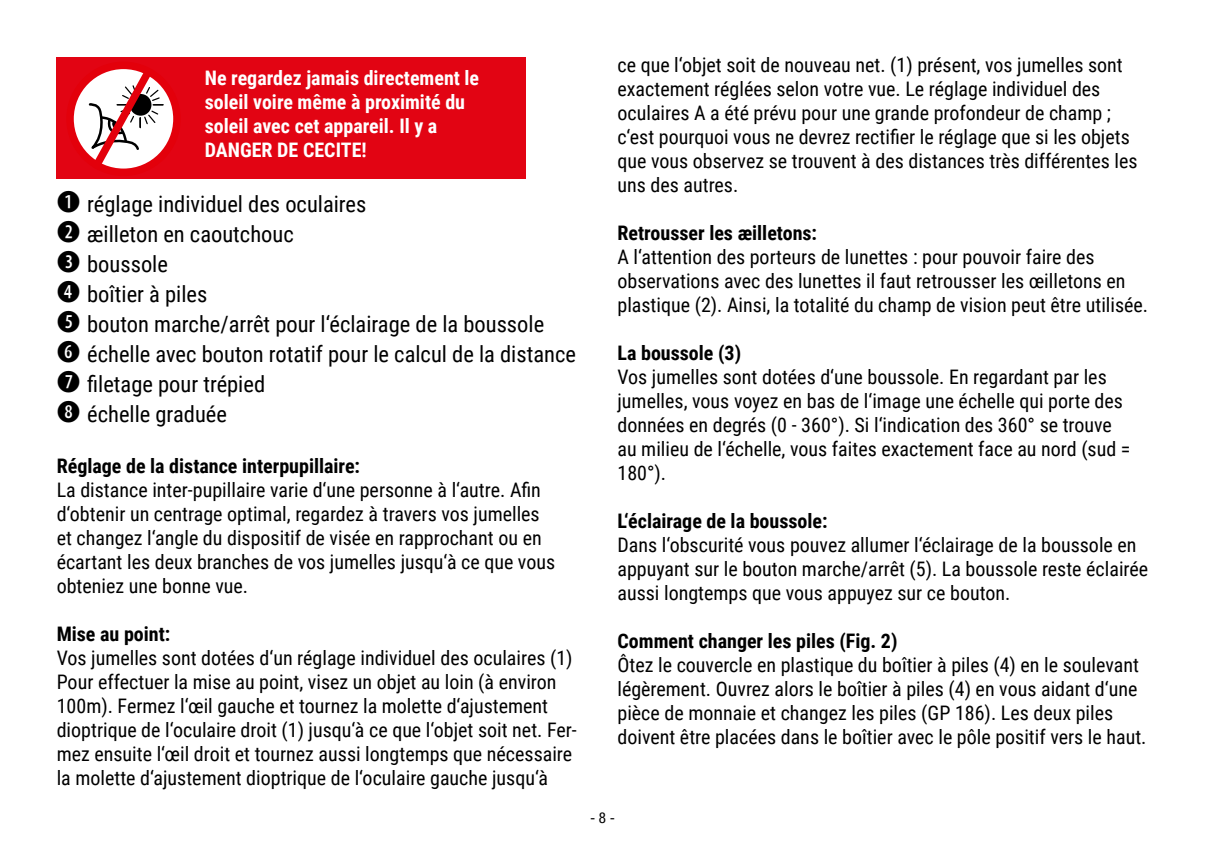
<style>
.page{position:relative;width:1205px;height:851px;background:#fff}
.page>*{position:absolute;margin:0;border:0;box-sizing:border-box;transform-origin:0 0}
.t1{font:22.5px/30px "Roboto Condensed";color:#000}
.t2{font:20px/24px "Roboto Condensed";color:#000}
.t3{font:700 20px "Roboto Condensed";color:#000}
.t4{font:700 20px/24px "Roboto Condensed";color:#fff}
.t5{font:condensed 15px "Helvetica Neue LT Std";color:#000}
.s1{font-family:"Combi Numerals Solid";font-size:30px}
</style>
<div class="page">
<div style="left:57px;top:57px;width:469px;height:122px;background:#e20413"></div>
<svg style="left:70px;top:65px;width:107px;height:107px"></svg>
<div style="left:66px;top:62px;width:115px;height:114px;border:8px solid #e3000b;border-radius:50%"></div>
<svg style="left:86px;top:63px;width:77px;height:112px"></svg>
<p class="t4" style="left:205px;top:65px;width:276px">Ne regardez jamais directement le soleil voire même à proximité du soleil avec cet appareil. Il y a<br>DANGER DE CECITE!</p>
<p class="t1" style="left:57px;top:188px;width:521px"><span class="s1">b</span> réglage individuel des oculaires<br><span class="s1">c</span> æilleton en caoutchouc<br><span class="s1">d</span> boussole<br><span class="s1">e</span> boîtier à piles<br><span class="s1">f</span> bouton marche/arrêt pour l‘éclairage de la boussole<br><span class="s1">g</span> échelle avec bouton rotatif pour le calcul de la distance <span class="s1">h</span> filetage pour trépied<br><span class="s1">i</span> échelle graduée</p>
<p class="t3" style="left:57px;top:451px;width:305px">Réglage de la distance interpupillaire:</p>
<p class="t2" style="left:57px;top:477px;width:500px">La distance inter-pupillaire varie d‘une personne à l‘autre. Afin d‘obtenir un centrage optimal, regardez à travers vos jumelles et changez l‘angle du dispositif de visée en rapprochant ou en écartant les deux branches de vos jumelles jusqu‘à ce que vous obteniez une bonne vue.</p>
<p class="t3" style="left:57px;top:619px;width:115px">Mise au point:</p>
<p class="t2" style="left:57px;top:645px;width:522px">Vos jumelles sont dotées d‘un réglage individuel des oculaires (1)<br>Pour effectuer la mise au point, visez un objet au loin (à environ 100m). Fermez l‘œil gauche et tournez la molette d‘ajustement dioptrique de l‘oculaire droit (1) jusqu‘à ce que l‘objet soit net. Fer&shy;mez ensuite l‘œil droit et tournez aussi longtemps que nécessaire la molette d‘ajustement dioptrique de l‘oculaire gauche jusqu‘à</p>
<p class="t2" style="left:617px;top:52px;width:522px">ce que l‘objet soit de nouveau net. (1) présent, vos jumelles sont exactement réglées selon votre vue. Le réglage individuel des oculaires A a été prévu pour une grande profondeur de champ ; c‘est pourquoi vous ne devrez rectifier le réglage que si les objets que vous observez se trouvent à des distances très différentes les uns des autres.</p>
<p class="t3" style="left:617px;top:219px;width:201px">Retrousser les æilletons:</p>
<p class="t2" style="left:617px;top:244px;width:532px">A l‘attention des porteurs de lunettes : pour pouvoir faire des observations avec des lunettes il faut retrousser les œilletons en plastique (2). Ainsi, la totalité du champ de vision peut être utilisée.</p>
<p class="t3" style="left:617px;top:339px;width:125px">La boussole (3)</p>
<p class="t2" style="left:617px;top:364px;width:514px">Vos jumelles sont dotées d‘une boussole. En regardant par les jumelles, vous voyez en bas de l‘image une échelle qui porte des données en degrés (0 - 360°). Si l‘indication des 360° se trouve au milieu de l‘échelle, vous faites exactement face au nord (sud = 180°).</p>
<p class="t3" style="left:617px;top:507px;width:212px">L‘éclairage de la boussole:</p>
<p class="t2" style="left:617px;top:532px;width:532px">Dans l‘obscurité vous pouvez allumer l‘éclairage de la boussole en appuyant sur le bouton marche/arrêt (5). La boussole reste éclairée aussi longtemps que vous appuyez sur ce bouton.</p>
<p class="t3" style="left:617px;top:627px;width:281px">Comment changer les piles (Fig. 2)</p>
<p class="t2" style="left:617px;top:652px;width:530px">Ôtez le couvercle en plastique du boîtier à piles (4) en le soulevant légèrement. Ouvrez alors le boîtier à piles (4) en vous aidant d‘une pièce de monnaie et changez les piles (GP 186). Les deux piles doivent être placées dans le boîtier avec le pôle positif vers le haut.</p>
<p class="t5" style="left:590px;top:808px;width:26px">- 8 -</p>
</div>
